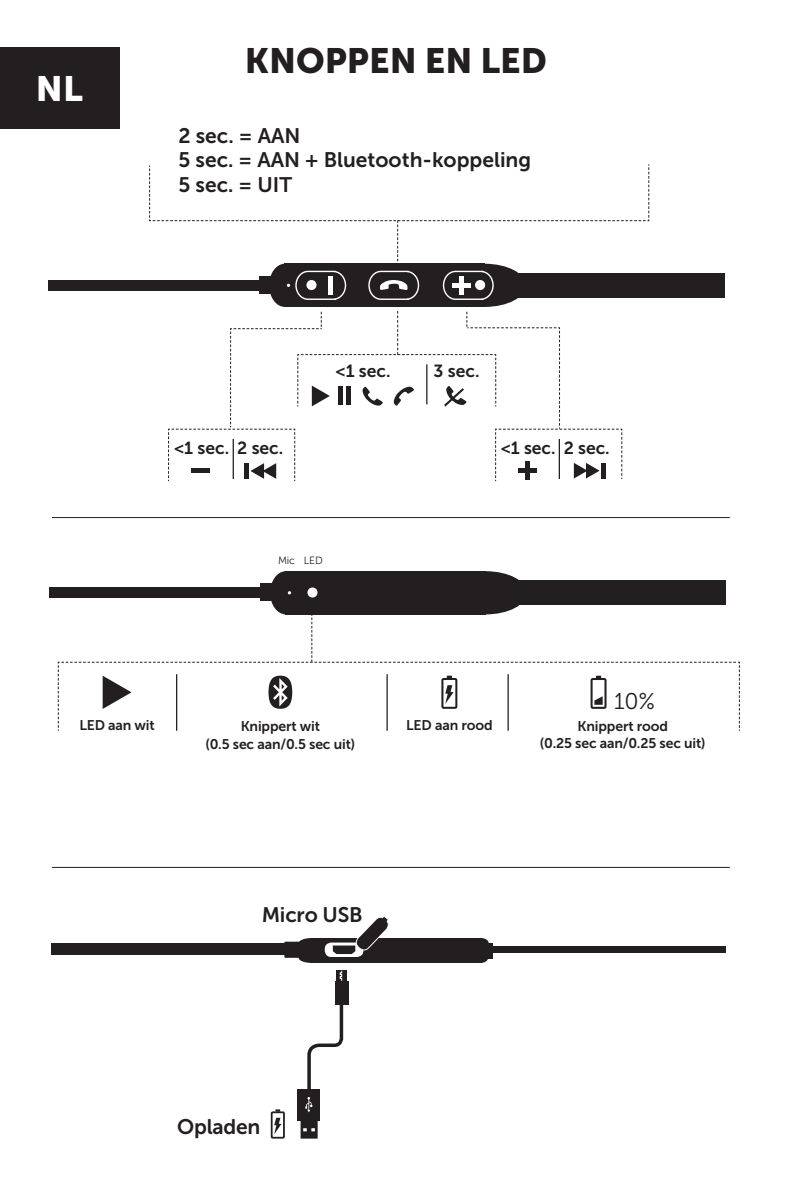
<style>
.page{position:relative;width:794px;height:1188px;background:#fff}
.page>*{position:absolute;margin:0;border:0;box-sizing:border-box;transform-origin:0 0}
.t1{font:35px "Museo Sans 900";color:#231f20}
.t2{font:35px "Museo Sans 900";color:#fff}
.t3{font:22.75px "Museo Sans 300";color:#231f20}
.t4{font:21px "Museo Sans 700";color:#231f20}
.t5{font:17.5px "Museo Sans 700";color:#231f20}
.t6{font:14px/17.5px "Museo Sans 700";letter-spacing:-.01em;color:#231f20;text-align:center}
.t7{font:10.5px "Museo Sans 300";letter-spacing:-.01em;color:#231f20}
</style>
<div class="page">
<div style="left:0;top:47px;width:120px;height:82px;background:#231f20"></div>
<div style="left:298px;top:1089px;width:22px;height:31px;background:#231f20"></div>
<div style="left:335px;top:981px;width:13px;height:24px;background:#231f20"></div>
<div style="left:271px;top:1111px;width:14px;height:27px;border:2px solid #231f20"></div>
<svg style="left:274px;top:1117px;width:7px;height:17px"></svg>
<svg style="left:149px;top:164px;width:500px;height:97px"></svg>
<svg style="left:168px;top:311px;width:454px;height:171px"></svg>
<div style="left:191px;top:468px;width:19px;height:5px;background:#231f20"></div>
<div style="left:518px;top:468px;width:19px;height:5px;background:#231f20"></div>
<div style="left:525px;top:461px;width:5px;height:19px;background:#231f20"></div>
<svg style="left:300px;top:1120px;width:17px;height:18px"></svg>
<div style="left:336px;top:970px;width:11px;height:11px;background:#231f20"></div>
<svg style="left:305px;top:970px;width:39px;height:142px"></svg>
<hr style="left:52px;top:517px;width:677px;height:1px;background:#231f20">
<hr style="left:52px;top:867px;width:677px;height:1px;background:#231f20">
<svg style="left:58px;top:613px;width:682px;height:115px"></svg>
<div style="left:270px;top:571px;width:31px;height:43px;background:#231f20;border-radius:50%"></div>
<div style="left:444px;top:571px;width:83px;height:43px;background:#231f20;border-radius:50%"></div>
<div style="left:285px;top:571px;width:200px;height:43px;background:#231f20"></div>
<div style="left:49px;top:587px;width:221px;height:11px;background:#231f20"></div>
<div style="left:508px;top:580px;width:217px;height:25px;background:#231f20"></div>
<div style="left:260px;top:584px;width:19px;height:17px;background:#231f20"></div>
<div style="left:307px;top:587px;width:10px;height:10px;background:#fff;border-radius:50%"></div>
<div style="left:299px;top:952px;width:24px;height:11px;background:#231f20;border-radius:50%"></div>
<div style="left:299px;top:938px;width:24px;height:10px;background:#231f20;border-radius:50%"></div>
<div style="left:474px;top:952px;width:14px;height:11px;background:#231f20;border-radius:50%"></div>
<div style="left:474px;top:938px;width:14px;height:10px;background:#231f20;border-radius:50%"></div>
<div style="left:492px;top:946px;width:233px;height:7px;background:#231f20"></div>
<div style="left:284px;top:941px;width:30px;height:16px;background:#231f20"></div>
<div style="left:310px;top:938px;width:171px;height:25px;background:#231f20"></div>
<div style="left:481px;top:943px;width:11px;height:15px;background:#231f20"></div>
<div style="left:325px;top:942px;width:38px;height:15px;background:#fff;border-radius:7px"></div>
<svg style="left:333px;top:916px;width:56px;height:38px"></svg>
<div style="left:51px;top:943px;width:236px;height:12px;background:#231f20"></div>
<div style="left:269px;top:264px;width:31px;height:43px;background:#231f20;border-radius:50%"></div>
<div style="left:443px;top:264px;width:83px;height:43px;background:#231f20;border-radius:50%"></div>
<div style="left:284px;top:264px;width:200px;height:43px;background:#231f20"></div>
<div style="left:48px;top:280px;width:221px;height:11px;background:#231f20"></div>
<div style="left:507px;top:273px;width:217px;height:25px;background:#231f20"></div>
<div style="left:259px;top:276px;width:19px;height:18px;background:#231f20"></div>
<svg style="left:442px;top:270px;width:52px;height:30px"></svg>
<svg style="left:287px;top:270px;width:60px;height:30px"></svg>
<hr style="left:328px;top:276px;width:4px;height:19px;background:#fff">
<div style="left:306px;top:280px;width:10px;height:10px;background:#fff;border-radius:50%"></div>
<svg style="left:368px;top:270px;width:52px;height:30px"></svg>
<hr style="left:452px;top:283px;width:19px;height:4px;background:#fff">
<hr style="left:459px;top:276px;width:4px;height:19px;background:#fff">
<div style="left:475px;top:280px;width:10px;height:10px;background:#fff;border-radius:50%"></div>
<p class="t2" style="left:36px;top:69px;width:48px">NL</p>
<p class="t1" style="left:245px;top:41px;width:303px">KNOPPEN EN LED</p>
<p class="t4" style="left:178px;top:124px;width:123px">2 sec. = AAN</p>
<p class="t4" style="left:178px;top:148px;width:354px">5 sec. = AAN + Bluetooth-koppeling</p>
<p class="t4" style="left:178px;top:173px;width:115px">5 sec. = UIT</p>
<p class="t5" style="left:336px;top:361px;width:56px">&lt;1 sec.</p>
<p class="t5" style="left:433px;top:361px;width:47px">3 sec.</p>
<p class="t5" style="left:174px;top:438px;width:56px">&lt;1 sec.</p>
<p class="t5" style="left:237px;top:438px;width:48px">2 sec.</p>
<p class="t5" style="left:563px;top:438px;width:48px">2 sec.</p>
<p class="t5" style="left:501px;top:438px;width:56px">&lt;1 sec.</p>
<p class="t7" style="left:278px;top:555px;width:18px">Mic</p>
<p class="t7" style="left:304px;top:555px;width:20px">LED</p>
<p class="t3" style="left:614px;top:689px;width:42px">10%</p>
<p class="t6" style="left:79px;top:716px;width:77px">LED aan wit</p>
<p class="t6" style="left:406px;top:716px;width:88px">LED aan rood</p>
<p class="t6" style="left:205px;top:717px;width:151px">Knippert wit<br>(0.5 sec aan/0.5 sec uit)</p>
<p class="t6" style="left:577px;top:717px;width:92px">Knippert rood</p>
<p class="t6" style="left:540px;top:734px;width:167px">(0.25 sec aan/0.25 sec uit)</p>
<p class="t4" style="left:262px;top:903px;width:102px">Micro USB</p>
<p class="t4" style="left:177px;top:1115px;width:85px">Opladen</p>
</div>
